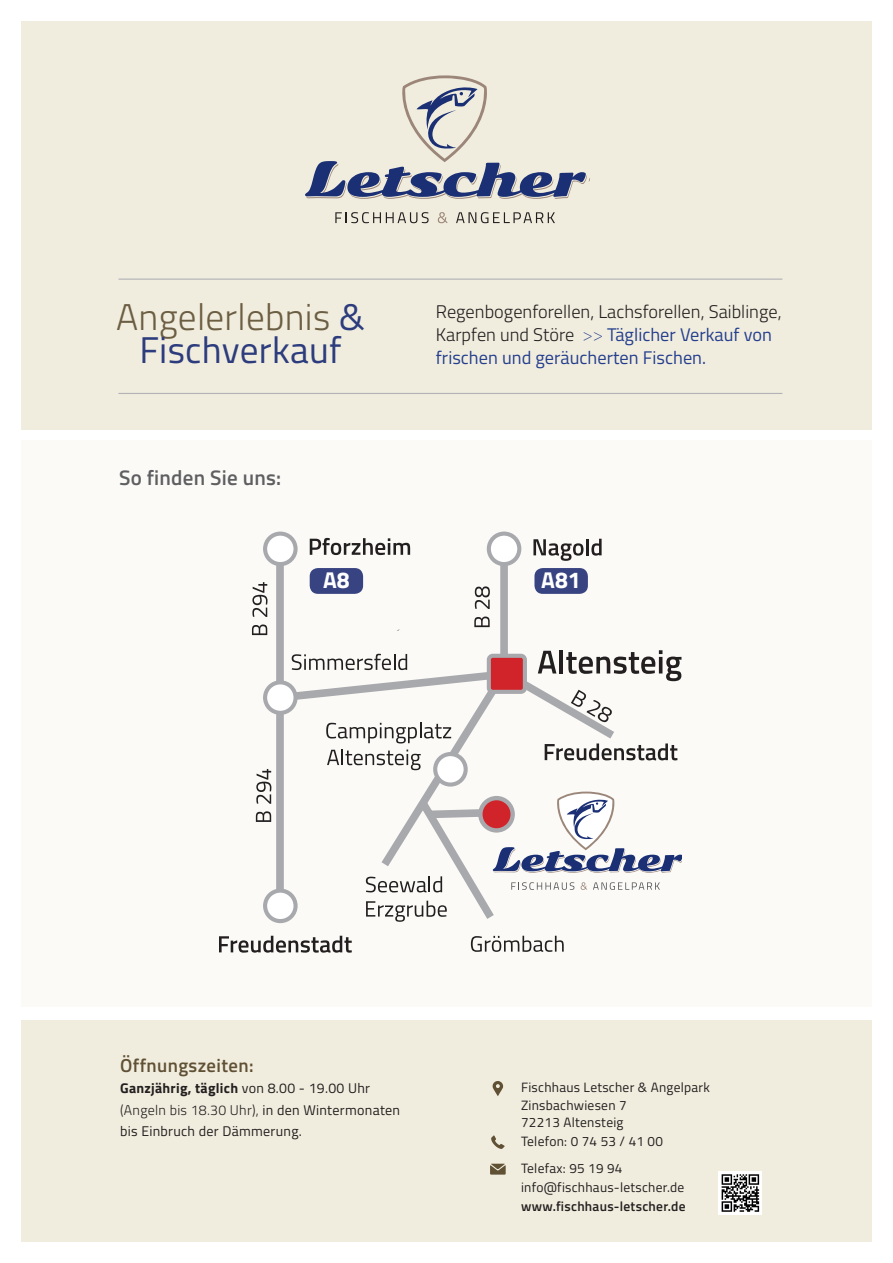
<style>
.page{position:relative;width:893px;height:1263px;background:#fff}
.page>*{position:absolute;margin:0;border:0;box-sizing:border-box;transform-origin:0 0}
.t1{font:300 37.2px/33px "Titillium Web";letter-spacing:.01em;color:#6c5e43;text-align:center}
.t2{font:700 22.95px "Titillium Web";color:#fff}
.t3{font:600 21px "Titillium Web";letter-spacing:.01em;color:#5f5f62}
.t4{font:600 18.75px "Titillium Web";letter-spacing:.02em;color:#605135}
.t5{font:300 18.3px/23px "Titillium Web";color:#231f20}
.t6{font:14.1px/21.5px "Titillium Web";letter-spacing:.02em;color:#231f20}
.t7{font:13.5px/17.5px "Titillium Web";letter-spacing:.02em;color:#231f20}
.t8{font:600 13.5px "Titillium Web";letter-spacing:.02em;color:#231f20}
.s1{font-weight:400;color:#2c3c7d}
.s2{font-weight:100;color:#253f8e}
.s3{font-weight:400;color:#253f8e}
.s4{font-weight:700}
.s5{font-weight:300}
</style>
<div class="page">
<div style="left:21px;top:440px;width:851px;height:566px;background:#fbfaf7"></div>
<div style="left:21px;top:1020px;width:851px;height:222px;background:#f1edde"></div>
<div style="left:21px;top:21px;width:851px;height:408px;background:#f1edde"></div>
<svg style="left:335px;top:212px;width:94px;height:11px"></svg>
<svg style="left:438px;top:212px;width:10px;height:11px"></svg>
<svg style="left:456px;top:212px;width:99px;height:11px"></svg>
<svg style="left:305px;top:75px;width:285px;height:124px"></svg>
<svg style="left:493px;top:1081px;width:10px;height:15px"></svg>
<svg style="left:491px;top:1135px;width:14px;height:14px"></svg>
<svg style="left:490px;top:1164px;width:16px;height:10px"></svg>
<svg style="left:719px;top:1171px;width:43px;height:44px"></svg>
<svg style="left:722px;top:1174px;width:37px;height:38px"></svg>
<hr style="left:118px;top:279px;width:664px;height:1px;background:#b2b3b7">
<hr style="left:118px;top:393px;width:664px;height:1px;background:#b2b3b7">
<svg style="left:614px;top:882px;width:46px;height:8px"></svg>
<svg style="left:276px;top:549px;width:338px;height:370px"></svg>
<svg style="left:263px;top:531px;width:35px;height:35px"></svg>
<svg style="left:263px;top:888px;width:35px;height:35px"></svg>
<svg style="left:487px;top:531px;width:34px;height:35px"></svg>
<svg style="left:433px;top:752px;width:35px;height:35px"></svg>
<svg style="left:487px;top:654px;width:40px;height:40px;background:#c3555a"></svg>
<svg style="left:538px;top:651px;width:18px;height:22px"></svg>
<hr style="left:559px;top:650px;width:4px;height:23px;background:#231f20">
<svg style="left:566px;top:650px;width:115px;height:31px"></svg>
<svg style="left:310px;top:538px;width:100px;height:17px"></svg>
<svg style="left:292px;top:654px;width:115px;height:16px"></svg>
<svg style="left:263px;top:680px;width:35px;height:35px"></svg>
<svg style="left:219px;top:936px;width:133px;height:17px"></svg>
<svg style="left:471px;top:936px;width:93px;height:16px"></svg>
<svg style="left:326px;top:722px;width:125px;height:21px"></svg>
<svg style="left:327px;top:749px;width:94px;height:21px"></svg>
<svg style="left:474px;top:616px;width:16px;height:11px"></svg>
<svg style="left:475px;top:586px;width:15px;height:23px"></svg>
<svg style="left:252px;top:624px;width:15px;height:11px"></svg>
<svg style="left:252px;top:582px;width:15px;height:35px"></svg>
<svg style="left:256px;top:811px;width:15px;height:11px"></svg>
<svg style="left:256px;top:769px;width:15px;height:35px"></svg>
<svg style="left:571px;top:690px;width:41px;height:33px"></svg>
<svg style="left:533px;top:539px;width:50px;height:22px"></svg>
<hr style="left:586px;top:539px;width:3px;height:16px;background:#231f20">
<svg style="left:591px;top:539px;width:11px;height:17px"></svg>
<svg style="left:366px;top:876px;width:76px;height:16px"></svg>
<svg style="left:366px;top:901px;width:81px;height:21px"></svg>
<svg style="left:478px;top:791px;width:203px;height:82px"></svg>
<svg style="left:545px;top:743px;width:132px;height:17px"></svg>
<h1 class="t1" style="left:116px;top:299px;width:250px">Angelerlebnis <span class="s1">&amp;<br>Fischverkauf</span></h1>
<h3 class="t3" style="left:119px;top:462px;width:164px">So finden Sie uns:</h3>
<h3 class="t5" style="left:436px;top:299px;width:347px">Regenbogenforellen, Lachsforellen, Saiblinge,<br>Karpfen und Störe <span class="s2">&gt;&gt;</span> <span class="s3">Täglicher Verkauf von frischen und geräucherten Fischen.</span></h3>
<h2 class="t2" style="left:323px;top:562px;width:28px">A8</h2>
<h2 class="t2" style="left:541px;top:562px;width:41px">A81</h2>
<h3 class="t4" style="left:120px;top:1051px;width:135px">Öffnungszeiten:</h3>
<p class="t6" style="left:120px;top:1077px;width:282px"><span class="s4">Ganzjährig, täglich</span> von 8.00 - 19.00 Uhr <span class="s5">(Angeln bis 18.30 Uhr),</span> in den Wintermonaten bis Einbruch der Dämmerung.</p>
<p class="t7" style="left:521px;top:1078px;width:190px">Fischhaus Letscher &amp; Angelpark<br>Zinsbachwiesen 7<br>72213 Altensteig</p>
<p class="t7" style="left:521px;top:1128px;width:143px;line-height:26.7px">Telefon: 0 74 53 / 41 00<br>Telefax: 95 19 94</p>
<p class="t7" style="left:521px;top:1178px;width:165px">info@fischhaus-letscher.de</p>
<p class="t8" style="left:521px;top:1196px;width:166px">www.fischhaus-letscher.de</p>
</div>
